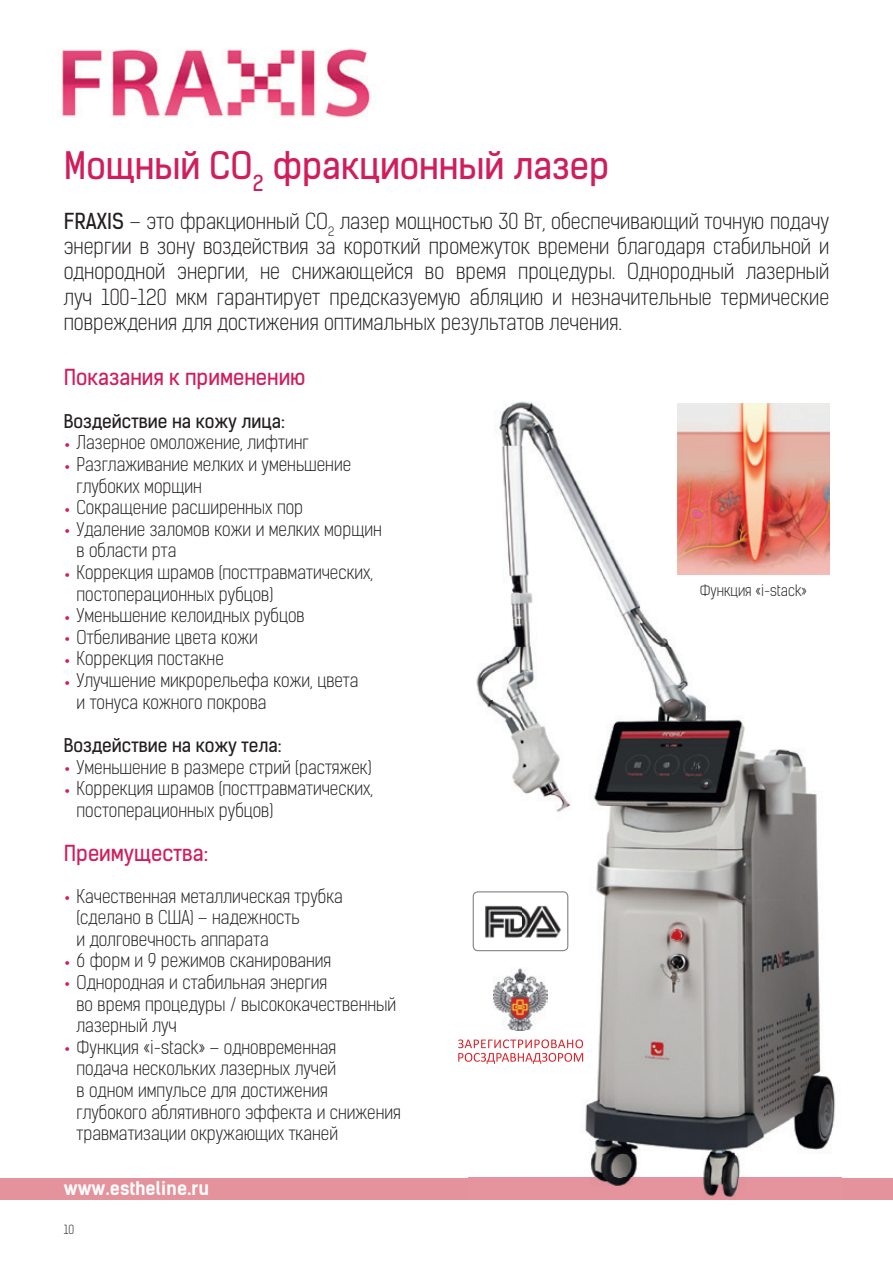
<style>
.page{position:relative;width:893px;height:1263px;background:#fff}
.page>*{position:absolute;margin:0;border:0;box-sizing:border-box;transform-origin:0 0}
.t1{font:36px "Kelson Sans Regular RU";color:#d01d5c}
.t2{font:21px/25.2px "Kelson Sans Light RU";color:#231f20;text-align:justify}
.t3{font:21px "Kelson Sans Regular RU";color:#d01d5c}
.t4{font:18px/21.6px "Kelson Sans Light RU";color:#231f20}
.t5{font:18px "Kelson Sans Regular RU";color:#231f20}
.t6{font:18px "Kelson Sans Bold RU";color:#fff}
.t7{font:15px "Kelson Sans Light RU";color:#231f20}
.t8{font:12px "Kelson Sans Light RU";color:#231f20}
.s1{font-family:"Kelson Sans Regular RU"}
.s2{font-family:"Kelson Sans Bold RU";color:#d01d5c}
</style>
<div class="page">
<img style="left:60px;top:48px;width:310px;height:70px">
<div style="left:0;top:1178px;width:893px;height:21px;background:#e4939d"></div>
<img style="left:469px;top:401px;width:373px;height:799px">
<img style="left:469px;top:1178px;width:373px;height:21px">
<svg style="left:473px;top:891px;width:95px;height:60px"></svg>
<img style="left:484px;top:904px;width:78px;height:34px">
<svg style="left:458px;top:1039px;width:125px;height:25px"></svg>
<img style="left:494px;top:967px;width:53px;height:64px">
<img style="left:678px;top:403px;width:151px;height:171px">
<h1 class="t1" style="left:64px;top:143px;width:547px">Мощный CО<sub>2</sub> фракционный лазер</h1>
<p class="t2" style="left:64px;top:209px;width:767px"><span class="s1">FRAXIS</span> – это фракционный СО<sub>2</sub> лазер мощностью 30 Вт, обеспечивающий точную подачу энергии в зону воздействия за короткий промежуток времени благодаря стабильной и однородной энергии, не снижающейся во время процедуры. Однородный лазерный луч 100-120 мкм гарантирует предсказуемую абляцию и незначительные термические повреждения для достижения оптимальных результатов лечения.</p>
<p class="t3" style="left:64px;top:364px;width:243px">Показания к применению</p>
<p class="t5" style="left:64px;top:410px;width:223px">Воздействие на кожу лица:</p>
<p class="t4" style="left:64px;top:432px;width:246px"><span class="s2">•</span> Лазерное омоложение, лифтинг</p>
<p class="t4" style="left:77px;top:454px;width:276px;text-indent:-13px"><span class="s2">•</span> Разглаживание мелких и уменьшение глубоких морщин</p>
<p class="t4" style="left:64px;top:497px;width:241px"><span class="s2">•</span> Сокращение расширенных пор</p>
<p class="t4" style="left:77px;top:519px;width:307px;text-indent:-13px"><span class="s2">•</span> Удаление заломов кожи и мелких морщин в области рта</p>
<p class="t4" style="left:77px;top:562px;width:298px;text-indent:-13px"><span class="s2">•</span> Коррекция шрамов (посттравматических, постоперационных рубцов)</p>
<p class="t4" style="left:64px;top:605px;width:242px"><span class="s2">•</span> Уменьшение келоидных рубцов</p>
<p class="t4" style="left:64px;top:627px;width:195px"><span class="s2">•</span> Отбеливание цвета кожи</p>
<p class="t4" style="left:64px;top:648px;width:162px"><span class="s2">•</span> Коррекция постакне</p>
<p class="t4" style="left:77px;top:670px;width:283px;text-indent:-13px"><span class="s2">•</span> Улучшение микрорельефа кожи, цвета и тонуса кожного покрова</p>
<p class="t5" style="left:64px;top:734px;width:219px">Воздействие на кожу тела:</p>
<p class="t4" style="left:64px;top:756px;width:309px"><span class="s2">•</span> Уменьшение в размере стрий (растяжек)</p>
<p class="t4" style="left:77px;top:778px;width:298px;text-indent:-13px"><span class="s2">•</span> Коррекция шрамов (посттравматических, постоперационных рубцов)</p>
<p class="t3" style="left:64px;top:841px;width:146px">Преимущества:</p>
<p class="t4" style="left:77px;top:885px;width:268px;text-indent:-13px"><span class="s2">•</span> Качественная металлическая трубка (сделано в США) – надежность<br>и долговечность аппарата</p>
<p class="t4" style="left:64px;top:950px;width:269px"><span class="s2">•</span> 6 форм и 9 режимов сканирования</p>
<p class="t4" style="left:77px;top:972px;width:321px;text-indent:-13px"><span class="s2">•</span> Однородная и стабильная энергия<br>во время процедуры / высококачественный лазерный луч</p>
<p class="t4" style="left:77px;top:1036px;width:326px;text-indent:-13px"><span class="s2">•</span> Функция «i-stack» – одновременная<br>подача нескольких лазерных лучей<br>в одном импульсе для достижения глубокого аблятивного эффекта и снижения травматизации окружающих тканей</p>
<p class="t7" style="left:700px;top:581px;width:109px">Функция «i-stack»</p>
<p class="t6" style="left:64px;top:1177px;width:147px">www.estheline.ru</p>
<p class="t8" style="left:64px;top:1222px;width:12px">10</p>
</div>
